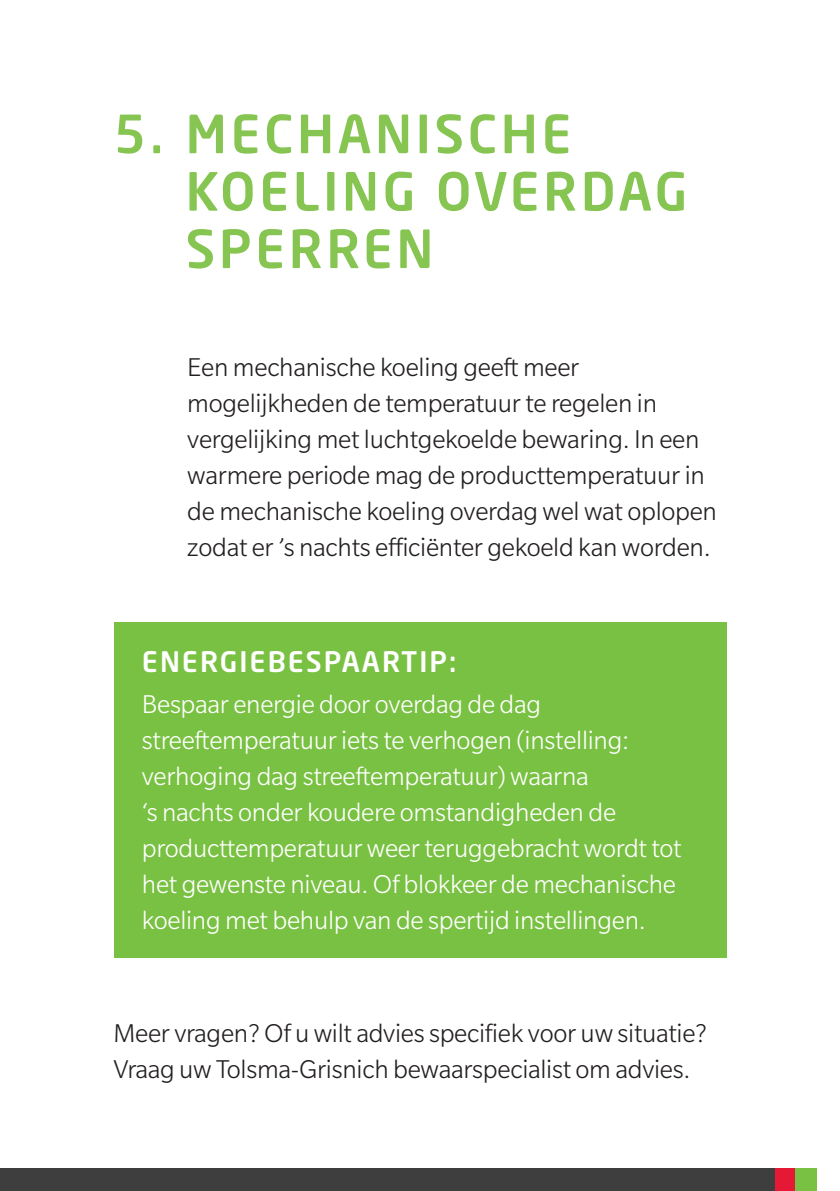
<style>
.page{position:relative;width:840px;height:1191px;background:#fff}
.page>*{position:absolute;margin:0;border:0;box-sizing:border-box;transform-origin:0 0}
.Subjes{font:500 52px/57.4px "Neo Sans Pro";letter-spacing:.07em;color:#86c551}
.Platte_tekst{font:300 28px/36px "Slate Pro";letter-spacing:-.01em;color:#231f20}
.Platte_tekst-2{font:300 28px/36px "Slate Pro";letter-spacing:-.01em;color:#fff}
.Subkop{font:500 28px "Neo Sans Pro";letter-spacing:.07em;color:#fff}
</style>
<div class="page">
<div style="left:113px;top:622px;width:613px;height:335px;background:#79c142"></div>
<div style="left:773px;top:1169px;width:22px;height:22px;background:#e51836"></div>
<div style="left:795px;top:1169px;width:21px;height:22px;background:#79c142"></div>
<div style="left:0;top:1169px;width:773px;height:22px;background:#3e3e3f"></div>
<p class="Subjes" style="left:185px;top:104px;width:503px;text-indent:-72px">5. MECHANISCHE<br>KOELING OVERDAG<br>SPERREN</p>
<p class="Platte_tekst" style="left:187px;top:349px;width:531px">Een mechanische koeling geeft meer mogelijkheden de temperatuur te regelen in vergelijking met luchtgekoelde bewaring. In een warmere periode mag de producttemperatuur in de mechanische koeling overdag wel wat oplopen zodat er ’s nachts efficiënter gekoeld kan worden.</p>
<p class="Subkop" style="left:142px;top:643px;width:316px">ENERGIEBESPAARTIP:</p>
<p class="Platte_tekst-2" style="left:142px;top:686px;width:541px">Bespaar energie door overdag de dag streeftemperatuur iets te verhogen (instelling: verhoging dag streeftemperatuur) waarna<br>‘s nachts onder koudere omstandigheden de producttemperatuur weer teruggebracht wordt tot het gewenste niveau. Of blokkeer de mechanische koeling met behulp van de spertijd instellingen.</p>
<p class="Platte_tekst" style="left:113px;top:1014px;width:594px">Meer vragen? Of u wilt advies specifiek voor uw situatie?<br>Vraag uw Tolsma-Grisnich bewaarspecialist om advies.</p>
</div>
